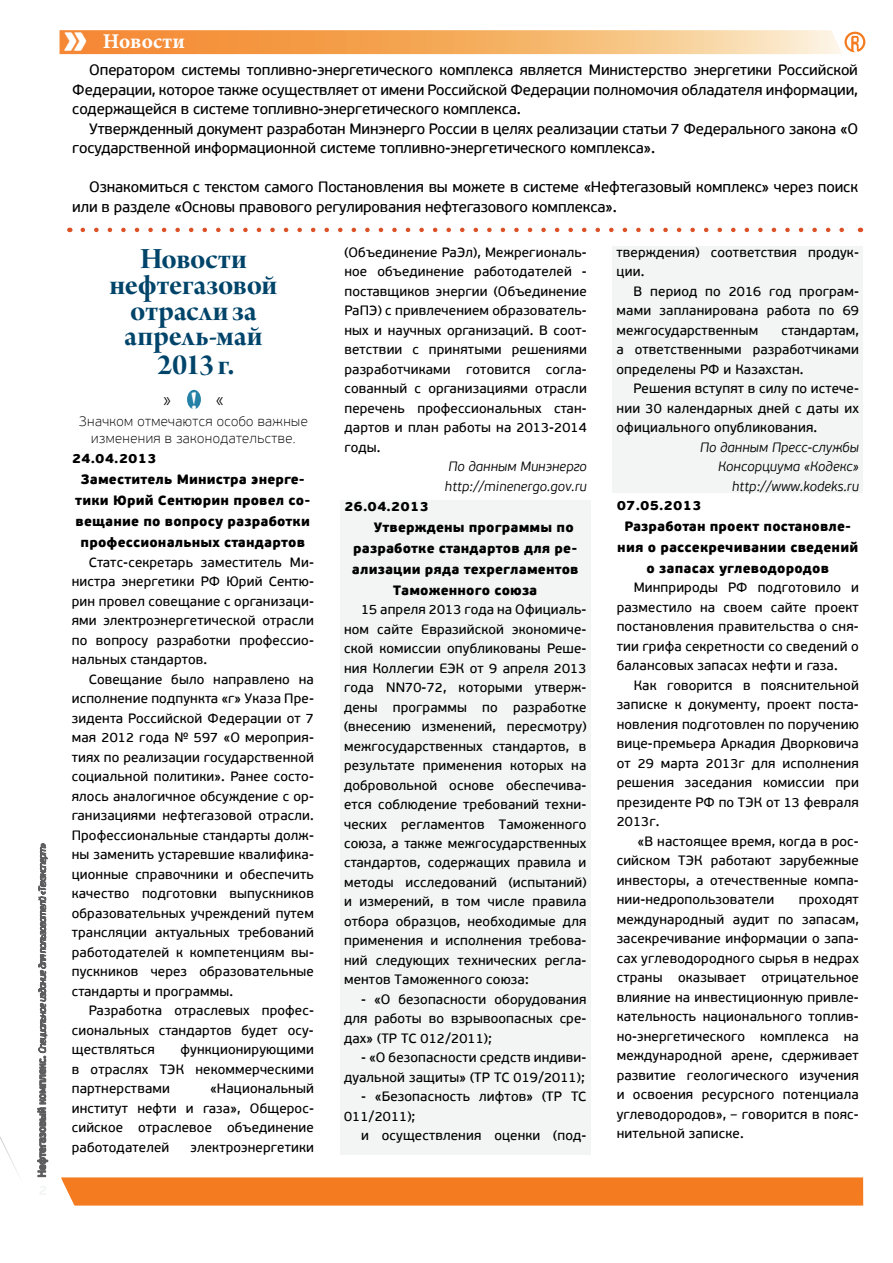
<style>
.page{position:relative;width:893px;height:1263px;background:#fff}
.page>*{position:absolute;margin:0;border:0;box-sizing:border-box;transform-origin:0 0}
.t1{font:900 40.5px "PF Beau Sans Pro";color:#fff}
.t2{font:31.5px/25.5px "Arno Pro Bold Display";letter-spacing:-.01em;color:#00446a;text-align:center}
.t3{font:21px "Minion Pro Bold Capt";letter-spacing:.01em;color:#fff}
.t4{font:100 19.5px "PF Beau Sans Pro";color:#000}
.t5{font:15px/19.5px "PF Beau Sans Pro Bbook";letter-spacing:-.01em;color:#000}
.t6{font:13.5px/19.5px "PF Beau Sans Pro Bbook";letter-spacing:.01em;color:#000;text-align:justify}
.t7{font:900 13.5px "PF Beau Sans Pro";letter-spacing:.01em;color:#000}
.t8{font:italic 300 13.5px/19.5px "PF Beau Sans Pro";letter-spacing:.01em;color:#000}
.t9{font:100 13.5px/16.5px "PF Beau Sans Pro";letter-spacing:.03em;color:#000;text-align:center}
.s1{font-family:"Arno Pro Bold Display";font-weight:400;font-size:28.05px;color:#fff}
</style>
<div class="page">
<div style="left:61px;top:1177px;width:802px;height:28px;background:#f47b20"></div>
<svg style="left:0;top:843px;width:80px;height:363px"></svg>
<svg style="left:60px;top:30px;width:805px;height:24px"></svg>
<div style="left:187px;top:390px;width:14px;height:19px;background:#2681a7;border-radius:50%"></div>
<div style="left:340px;top:500px;width:251px;height:654px;background:#f3f4f4"></div>
<svg style="left:83px;top:228px;width:761px;height:4px"></svg>
<div style="left:612px;top:247px;width:251px;height:246px;background:#f3f4f4"></div>
<h1 class="t1" style="left:63px;top:12px;width:27px">»</h1>
<p class="t5" style="left:72px;top:61px;width:787px;text-align:justify;text-indent:17px">Оператором системы топливно-энергетического комплекса является Министерство энергетики Российской Федерации, которое также осуществляет от имени Российской Федерации полномочия обладателя информации, содержащейся в системе топливно-энергетического комплекса.</p>
<p class="t5" style="left:72px;top:119px;width:787px;text-indent:17px">Утвержденный документ разработан Минэнерго России в целях реализации статьи 7 Федерального закона «О государственной информационной системе топливно-энергетического комплекса».</p>
<p class="t5" style="left:72px;top:178px;width:787px;text-indent:17px">Ознакомиться с текстом самого Постановления вы можете в системе «Нефтегазовый комплекс» через поиск или в разделе «Основы правового регулирования нефтегазового комплекса».</p>
<h2 class="t2" style="left:110px;top:248px;width:169px">Новости нефтегазовой отрасли за апрель-май</h2>
<h2 class="t2" style="left:157px;top:353px;width:79px">2013 г.</h2>
<h3 class="t3" style="left:103px;top:26px;width:84px">Новости</h3>
<p class="t6" style="left:344px;top:243px;width:244px">(Объединение РаЭл), Межрегиональ&shy;ное объединение работодателей - поставщиков энергии (Объединение РаПЭ) с привлечением образователь&shy;ных и научных организаций. В соот&shy;ветствии с принятыми решениями разработчиками готовится согла&shy;сованный с организациями отрасли перечень профессиональных стан&shy;дартов и план работы на 2013-2014 годы.</p>
<p class="t8" style="left:445px;top:457px;width:143px">По данным Минэнерго http://minenergo.gov.ru</p>
<p class="t6" style="left:617px;top:243px;width:244px">тверждения) соответствия продук&shy;ции.</p>
<p class="t6" style="left:617px;top:282px;width:244px;text-indent:17px">В период по 2016 год програм&shy;мами запланирована работа по 69 межгосударственным</p>
<p class="t6" style="left:617px;top:321px;width:244px;text-indent:165px">стандартам, а ответственными разработчиками определены РФ и Казахстан.</p>
<p class="t6" style="left:617px;top:379px;width:244px;text-indent:17px">Решения вступят в силу по истече&shy;нии 30 календарных дней с даты их официального опубликования.</p>
<p class="t8" style="left:700px;top:438px;width:160px;text-align:right">По данным Пресс-службы<br>Консорциума «Кодекс» http://www.kodeks.ru</p>
<h3 class="t4" style="left:163px;top:388px;width:36px">» <span class="s1">!</span></h3>
<p class="t9" style="left:79px;top:413px;width:230px">Значком отмечаются особо важные изменения в законодательстве.</p>
<p class="t7" style="left:72px;top:450px;width:86px">24.04.2013</p>
<p class="t7" style="left:81px;top:471px;width:225px">Заместитель Министра энерге-</p>
<p class="t7" style="left:75px;top:492px;width:236px">тики Юрий Сентюрин провел со-</p>
<p class="t7" style="left:76px;top:513px;width:236px">вещание по вопросу разработки</p>
<p class="t7" style="left:81px;top:534px;width:226px">профессиональных стандартов</p>
<p class="t6" style="left:72px;top:553px;width:244px;text-indent:17px">Статс-секретарь заместитель Ми&shy;нистра энергетики РФ Юрий Сентю&shy;рин провел совещание с организаци&shy;ями электроэнергетической отрасли по вопросу разработки профессио&shy;нальных стандартов.</p>
<p class="t6" style="left:72px;top:670px;width:244px;text-indent:17px">Совещание было направлено на исполнение подпункта «г» Указа Пре&shy;зидента Российской Федерации от 7 мая 2012 года № 597 «О мероприя&shy;тиях по реализации государственной социальной политики». Ранее состо&shy;ялось аналогичное обсуждение с ор&shy;ганизациями нефтегазовой отрасли.<br>Профессиональные стандарты долж&shy;ны заменить устаревшие квалифика&shy;ционные справочники и обеспечить качество подготовки выпускников образовательных учреждений путем трансляции актуальных требований работодателей к компетенциям вы&shy;пускников через образовательные стандарты и программы.</p>
<p class="t6" style="left:72px;top:1001px;width:244px;text-indent:17px">Разработка отраслевых профес&shy;сиональных стандартов будет осу&shy;ществляться</p>
<p class="t7" style="left:617px;top:496px;width:86px">07.05.2013</p>
<p class="t7" style="left:624px;top:517px;width:228px">Разработан проект постановле-</p>
<p class="t7" style="left:617px;top:538px;width:242px">ния о рассекречивании сведений</p>
<p class="t7" style="left:646px;top:559px;width:184px">о запасах углеводородов</p>
<p class="t6" style="left:617px;top:578px;width:244px;text-indent:17px">Минприроды РФ подготовило и разместило на своем сайте проект постановления правительства о сня&shy;тии грифа секретности со сведений о балансовых запасах нефти и газа.</p>
<p class="t6" style="left:617px;top:676px;width:244px;text-indent:17px">Как говорится в пояснительной записке к документу, проект поста&shy;новления подготовлен по поручению вице-премьера Аркадия Дворковича от 29 марта 2013г для исполнения решения заседания комиссии при президенте РФ по ТЭК от 13 февраля 2013г.</p>
<p class="t6" style="left:617px;top:832px;width:244px;text-indent:21px">«В настоящее время, когда в рос&shy;сийском ТЭК работают зарубежные инвесторы, а отечественные компа&shy;нии-недропользователи</p>
<p class="t7" style="left:344px;top:497px;width:86px">26.04.2013</p>
<p class="t7" style="left:374px;top:518px;width:201px">Утверждены программы по</p>
<p class="t7" style="left:353px;top:539px;width:226px">разработке стандартов для ре-</p>
<p class="t7" style="left:352px;top:560px;width:228px">ализации ряда техрегламентов</p>
<p class="t7" style="left:393px;top:581px;width:146px">Таможенного союза</p>
<p class="t6" style="left:344px;top:600px;width:244px;text-indent:17px">15 апреля 2013 года на Официаль&shy;ном сайте Евразийской экономиче&shy;ской комиссии опубликованы Реше&shy;ния Коллегии ЕЭК от 9 апреля 2013 года NN70-72, которыми утверж&shy;дены программы по разработке (внесению изменений, пересмотру) межгосударственных стандартов, в результате применения которых на добровольной основе обеспечива&shy;ется соблюдение требований техни&shy;ческих регламентов Таможенного союза, а также межгосударственных стандартов, содержащих правила и методы исследований (испытаний) и измерений, в том числе правила отбора образцов, необходимые для применения и исполнения требова&shy;ний следующих технических регла&shy;ментов Таможенного союза:</p>
<p class="t6" style="left:344px;top:990px;width:244px;text-indent:17px">- «О безопасности оборудования для работы во взрывоопасных сре&shy;дах» (ТР ТС 012/2011);</p>
<p class="t6" style="left:344px;top:1048px;width:244px;text-align:right">- «О безопасности средств индиви&shy;дуальной защиты» (ТР ТС 019/2011);</p>
<p class="t6" style="left:344px;top:1087px;width:244px;text-indent:17px">- «Безопасность лифтов» (ТР ТС<br>011/2011);</p>
<p class="t6" style="left:361px;top:1126px;width:227px">и осуществления оценки (под-</p>
<p class="t6" style="left:617px;top:890px;width:244px;text-indent:182px">проходят международный аудит по запасам, засекречивание информации о запа&shy;сах углеводородного сырья в недрах страны оказывает отрицательное влияние на инвестиционную привле&shy;кательность национального топлив&shy;но-энергетического комплекса на международной арене, сдерживает развитие геологического изучения и освоения ресурсного потенциала углеводородов», – говорится в пояс&shy;нительной записке.</p>
<p class="t6" style="left:72px;top:1040px;width:244px;text-indent:109px">функционирующими в отраслях ТЭК некоммерческими партнерствами</p>
<p class="t6" style="left:72px;top:1079px;width:244px;text-indent:138px">«Национальный институт нефти и газа», Общерос&shy;сийское отраслевое объединение работодателей</p>
<p class="t6" style="left:191px;top:1137px;width:125px">электроэнергетики</p>
</div>
